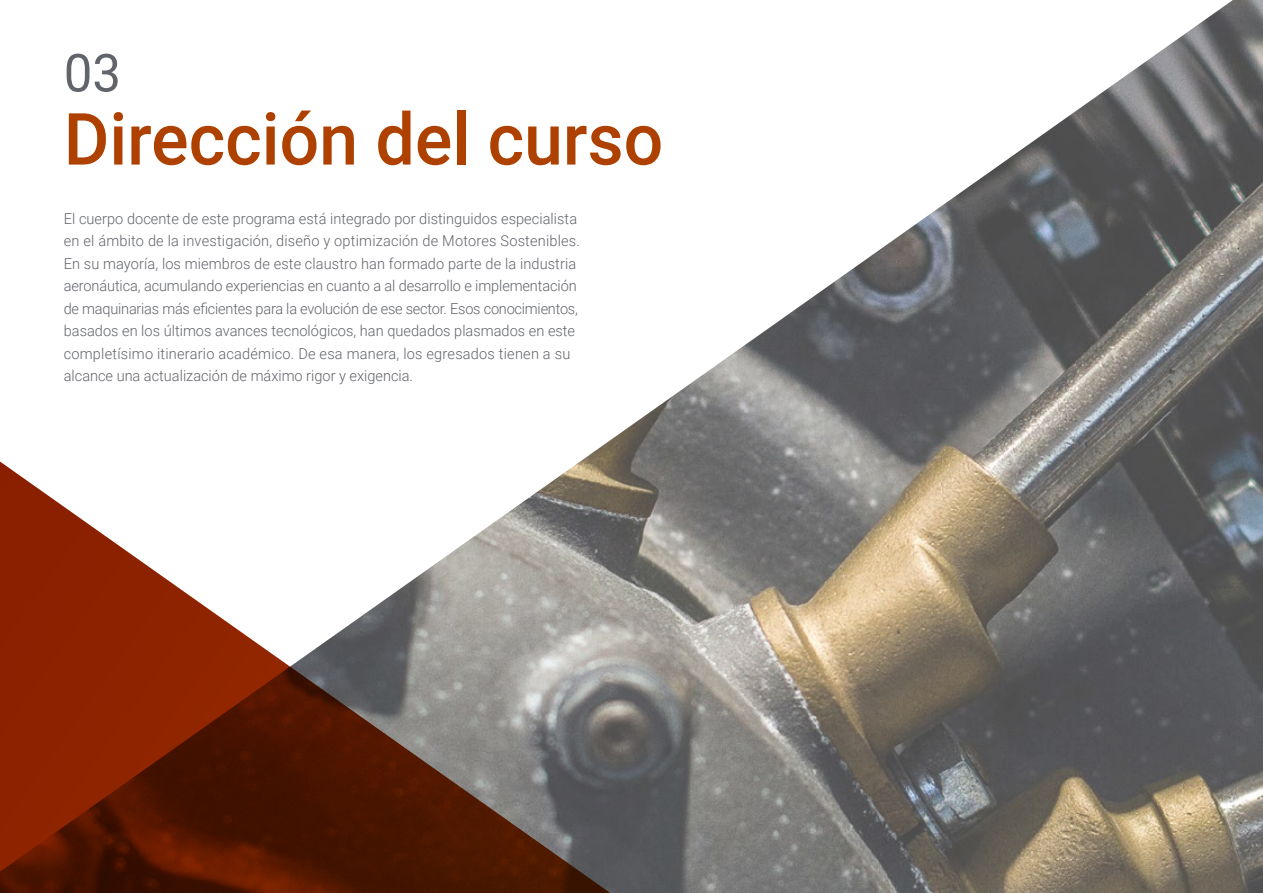
<style>
.page{position:relative;width:1263px;height:893px;background:#fff}
.page>*{position:absolute;margin:0;border:0;box-sizing:border-box;transform-origin:0 0}
.t1{font:500 72px "Roboto";color:#ae4000}
.t2{font:52.5px "Roboto";color:#61646a}
.t3{font:300 15px/22.5px "Roboto";color:#61646a}
</style>
<div class="page">
<img style="left:602px;top:0;width:661px;height:893px">
<svg style="left:0;top:446px;width:640px;height:447px"></svg>
<h2 class="t2" style="left:64px;top:36px;width:59px">03</h2>
<h1 class="t1" style="left:64px;top:89px;width:601px">Dirección del curso</h1>
<p class="t3" style="left:64px;top:207px;width:518px">El cuerpo docente de este programa está integrado por distinguidos especialista en el ámbito de la investigación, diseño y optimización de Motores Sostenibles.<br>En su mayoría, los miembros de este claustro han formado parte de la industria aeronáutica, acumulando experiencias en cuanto a al desarrollo e implementación de maquinarias más eficientes para la evolución de ese sector. Esos conocimientos, basados en los últimos avances tecnológicos, han quedados plasmados en este completísimo itinerario académico. De esa manera, los egresados tienen a su alcance una actualización de máximo rigor y exigencia.</p>
</div>
